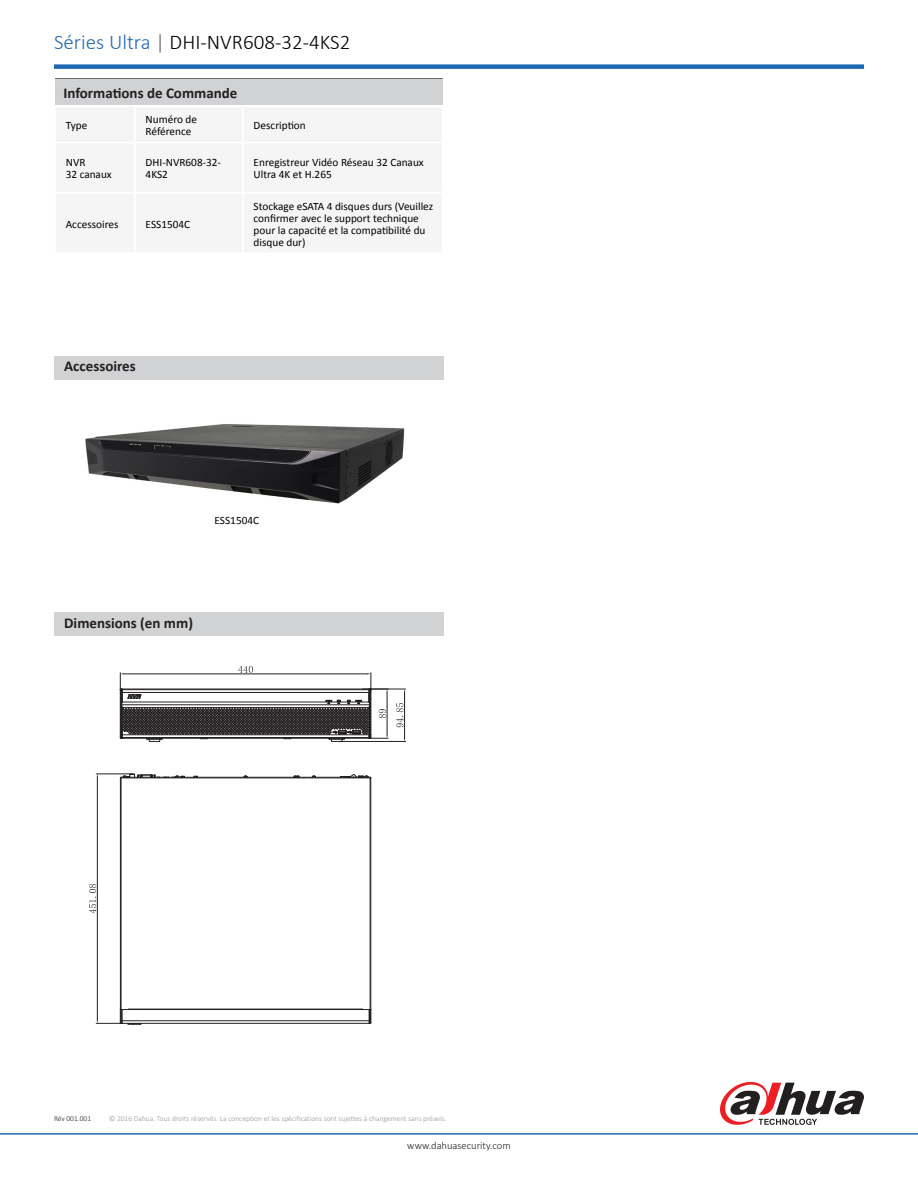
<style>
.page{position:relative;width:918px;height:1188px;background:#fff}
.page>*{position:absolute;margin:0;border:0;box-sizing:border-box;transform-origin:0 0}
.t1{font:300 21px "Calibri";color:#000}
.Heading_1{font:700 15px "Calibri";color:#231f20}
.t2{font:11.25px/12px "Calibri";color:#000}
.t3{font:300 10.5px "Calibri";color:#231f20}
.t4{font:300 7.5px "Calibri";color:#939598}
.t5{font:300 7.5px "Calibri";color:#231f20}
.s1{color:#1e69b4}
.s2{color:#636366}
</style>
<div class="page">
<hr style="left:0;top:1133px;width:918px;height:2px;background:#1e69b4">
<div style="left:54px;top:64px;width:810px;height:5px;background:#1e69b4"></div>
<div style="left:54px;top:356px;width:389px;height:24px;background:#d1d2d4"></div>
<div style="left:54px;top:613px;width:389px;height:23px;background:#d1d2d4"></div>
<div style="left:55px;top:78px;width:388px;height:28px;background:#d1d2d4"></div>
<hr style="left:55px;top:78px;width:80px;height:1px;background:#6c6d70">
<hr style="left:135px;top:78px;width:108px;height:1px;background:#6c6d70">
<hr style="left:243px;top:78px;width:200px;height:1px;background:#6c6d70">
<hr style="left:54px;top:105px;width:81px;height:2px;background:#fff">
<hr style="left:135px;top:105px;width:108px;height:2px;background:#fff">
<hr style="left:243px;top:105px;width:201px;height:2px;background:#fff">
<img style="left:85px;top:424px;width:320px;height:80px">
<hr style="left:120px;top:778px;width:1px;height:232px;background:#231f20">
<hr style="left:121px;top:777px;width:1px;height:233px;background:#231f20">
<hr style="left:122px;top:1023px;width:247px;height:1px;background:#231f20">
<hr style="left:122px;top:1021px;width:247px;height:1px;background:#231f20">
<hr style="left:120px;top:1009px;width:251px;height:1px;background:#231f20">
<hr style="left:370px;top:777px;width:1px;height:233px;background:#231f20">
<hr style="left:371px;top:778px;width:1px;height:232px;background:#231f20">
<hr style="left:120px;top:778px;width:251px;height:1px;background:#231f20">
<hr style="left:121px;top:777px;width:249px;height:1px;background:#231f20">
<svg style="left:120px;top:774px;width:65px;height:4px"></svg>
<svg style="left:340px;top:774px;width:31px;height:4px"></svg>
<svg style="left:369px;top:1009px;width:3px;height:15px"></svg>
<svg style="left:120px;top:666px;width:268px;height:76px"></svg>
<hr style="left:363px;top:689px;width:43px;height:1px;background:#231f20">
<hr style="left:339px;top:741px;width:67px;height:1px;background:#231f20">
<hr style="left:404px;top:693px;width:1px;height:45px;background:#231f20">
<svg style="left:396px;top:703px;width:8px;height:25px"></svg>
<hr style="left:96px;top:774px;width:36px;height:1px;background:#231f20">
<hr style="left:97px;top:778px;width:1px;height:242px;background:#231f20">
<svg style="left:96px;top:1009px;width:46px;height:16px"></svg>
<svg style="left:89px;top:883px;width:8px;height:30px"></svg>
<svg style="left:720px;top:1082px;width:144px;height:43px"></svg>
<p class="t1" style="left:54px;top:29px;width:298px"><span class="s1">Séries Ultra</span> <span class="s2">|</span> DHI-NVR608-32-4KS2</p>
<p class="Heading_1" style="left:63px;top:84px;width:176px">Informations de Commande</p>
<p class="t2" style="left:66px;top:119px;width:23px">Type</p>
<p class="t2" style="left:146px;top:113px;width:53px">Numéro de<br>Référence</p>
<p class="t2" style="left:254px;top:119px;width:54px">Description</p>
<p class="t2" style="left:66px;top:157px;width:48px">NVR<br>32 canaux</p>
<p class="t2" style="left:146px;top:157px;width:77px">DHI-NVR608-32-<br>4KS2</p>
<p class="t2" style="left:254px;top:157px;width:172px">Enregistreur Vidéo Réseau 32 Canaux<br>Ultra 4K et H.265</p>
<p class="t2" style="left:66px;top:218px;width:54px">Accessoires</p>
<p class="t2" style="left:146px;top:218px;width:46px">ESS1504C</p>
<p class="Heading_1" style="left:64px;top:357px;width:73px">Accessoires</p>
<p class="t2" style="left:254px;top:200px;width:181px">Stockage eSATA 4 disques durs (Veuillez confirmer avec le support technique pour la capacité et la compatibilité du disque dur)</p>
<p class="t2" style="left:215px;top:514px;width:46px">ESS1504C</p>
<p class="Heading_1" style="left:64px;top:614px;width:130px">Dimensions (en mm)</p>
<p class="t5" style="left:54px;top:1113px;width:39px">Rév 001.001</p>
<p class="t4" style="left:109px;top:1113px;width:339px">© 2016 Dahua. Tous droits réservés. La conception et les spécifications sont sujettes à changement sans préavis.</p>
<p class="t3" style="left:407px;top:1139px;width:105px">www.dahuasecurity.com</p>
</div>
